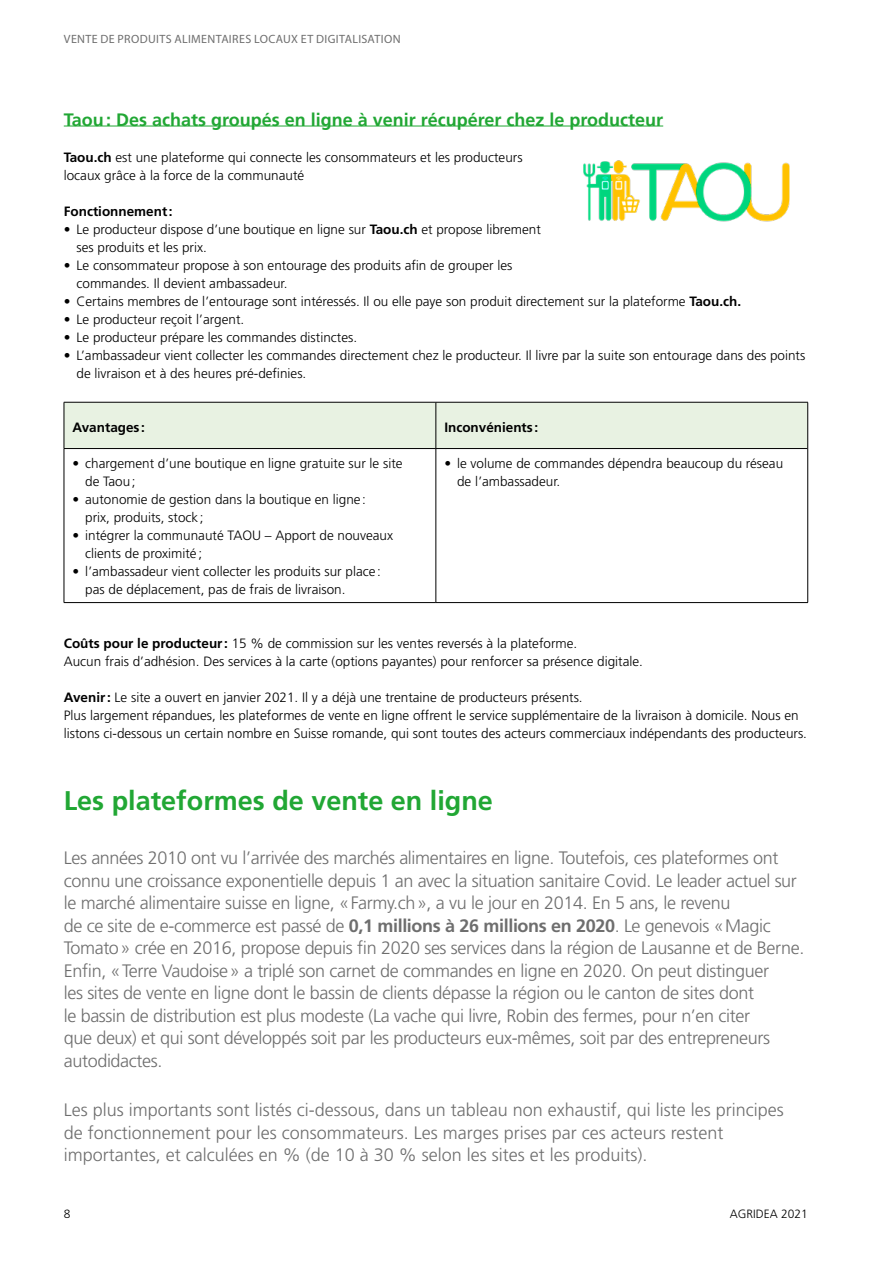
<style>
.page{position:relative;width:893px;height:1263px;background:#fff}
.page>*{position:absolute;margin:0;border:0;box-sizing:border-box;transform-origin:0 0}
.t1{font:700 27px "Frutiger";color:#21a734}
.t2{font:300 18px/22.5px "Frutiger";letter-spacing:-.02em;color:#6e6e6e}
.t3{font:300 18px/22.5px "Frutiger";color:#6e6e6e}
.t4{font:700 18px "Frutiger";color:#21a734}
.t5{font:300 13.5px/18px "Frutiger LT Pro";color:#000}
.t6{font:700 13.5px "Frutiger LT Pro";color:#000}
.t7{font:12px "Myriad Pro";letter-spacing:.03em;color:#6e6e6e}
.t8{font:300 12px "Frutiger";color:#000}
.s1{font-weight:700}
.s2{font-family:"Frutiger LT Pro";font-weight:700}
</style>
<div class="page">
<hr style="left:64px;top:126px;width:599px;height:1px;background:#21a734">
<div style="left:65px;top:403px;width:742px;height:45px;background:#e8f2e2"></div>
<hr style="left:436px;top:402px;width:1px;height:46px;background:#000">
<hr style="left:436px;top:449px;width:1px;height:153px;background:#000">
<hr style="left:64px;top:449px;width:1px;height:153px;background:#000">
<hr style="left:64px;top:602px;width:372px;height:1px;background:#000">
<hr style="left:436px;top:602px;width:372px;height:1px;background:#000">
<hr style="left:807px;top:448px;width:1px;height:154px;background:#000">
<hr style="left:807px;top:402px;width:1px;height:46px;background:#000">
<hr style="left:64px;top:402px;width:372px;height:1px;background:#000">
<hr style="left:64px;top:402px;width:1px;height:46px;background:#000">
<hr style="left:436px;top:402px;width:372px;height:1px;background:#000">
<hr style="left:64px;top:448px;width:372px;height:1px;background:#000">
<hr style="left:436px;top:448px;width:371px;height:1px;background:#000">
<img style="left:583px;top:160px;width:207px;height:62px">
<p class="t7" style="left:64px;top:32px;width:338px">VENTE DE PRODUITS ALIMENTAIRES LOCAUX ET DIGITALISATION</p>
<h2 class="t4" style="left:64px;top:109px;width:601px">Taou: Des achats groupés en ligne à venir récupérer chez le producteur</h2>
<p class="t5" style="left:64px;top:148px;width:460px"><span class="s1">Taou.ch</span> est une plateforme qui connecte les consommateurs et les producteurs locaux grâce à la force de la communauté</p>
<p class="t6" style="left:64px;top:203px;width:110px">Fonctionnement:</p>
<p class="t5" style="left:77px;top:220px;width:466px;text-indent:-13px">• Le producteur dispose d’une boutique en ligne sur <span class="s1">Taou.ch</span> et propose librement ses produits et les prix.</p>
<p class="t5" style="left:77px;top:256px;width:437px;text-indent:-13px">• Le consommateur propose à son entourage des produits afin de grouper les commandes. Il devient ambassadeur.</p>
<p class="t5" style="left:64px;top:292px;width:679px">• Certains membres de l’entourage sont intéressés. Il ou elle paye son produit directement sur la plateforme <span class="s1">Taou.ch.</span></p>
<p class="t5" style="left:64px;top:310px;width:182px">• Le producteur reçoit l’argent.</p>
<p class="t5" style="left:64px;top:328px;width:295px">• Le producteur prépare les commandes distinctes.</p>
<p class="t5" style="left:77px;top:346px;width:730px;text-indent:-13px">• L’ambassadeur vient collecter les commandes directement chez le producteur. Il livre par la suite son entourage dans des points de livraison et à des heures pré-definies.</p>
<p class="t6" style="left:72px;top:419px;width:74px">Avantages :</p>
<p class="t6" style="left:444px;top:419px;width:95px">Inconvénients :</p>
<p class="t5" style="left:85px;top:454px;width:319px;text-indent:-13px">• chargement d’une boutique en ligne gratuite sur le site de Taou;</p>
<p class="t5" style="left:85px;top:490px;width:282px;text-indent:-13px">• autonomie de gestion dans la boutique en ligne : prix, produits, stock;</p>
<p class="t5" style="left:85px;top:526px;width:309px;text-indent:-13px">• intégrer la communauté TAOU – Apport de nouveaux clients de proximité ;</p>
<p class="t5" style="left:85px;top:562px;width:297px;text-indent:-13px">• l’ambassadeur vient collecter les produits sur place : pas de déplacement, pas de frais de livraison.</p>
<p class="t5" style="left:457px;top:454px;width:328px;text-indent:-13px">• le volume de commandes dépendra beaucoup du réseau de l’ambassadeur.</p>
<p class="t5" style="left:64px;top:634px;width:581px"><span class="s1">Coûts pour le producteur:</span> 15 % de commission sur les ventes reversés à la plateforme.<br>Aucun frais d’adhésion. Des services à la carte (options payantes) pour renforcer sa présence digitale.</p>
<p class="t5" style="left:64px;top:688px;width:745px"><span class="s1">Avenir:</span> Le site a ouvert en janvier 2021. Il y a déjà une trentaine de producteurs présents.<br>Plus largement répandues, les plateformes de vente en ligne offrent le service supplémentaire de la livraison à domicile. Nous en listons ci-dessous un certain nombre en Suisse romande, qui sont toutes des acteurs commerciaux indépendants des producteurs.</p>
<h1 class="t1" style="left:64px;top:785px;width:431px">Les plateformes de vente en ligne</h1>
<p class="t2" style="left:64px;top:846px;width:742px">Les années 2010 ont vu l’arrivée des marchés alimentaires en ligne. Toutefois, ces plateformes ont connu une croissance exponentielle depuis 1 an avec la situation sanitaire Covid. Le leader actuel sur le marché alimentaire suisse en ligne, «Farmy.ch», a vu le jour en 2014. En 5 ans, le revenu<br>de ce site de e-commerce est passé de <span class="s2">0,1 millions à 26 millions en 2020</span>. Le genevois «Magic Tomato» crée en 2016, propose depuis fin 2020 ses services dans la région de Lausanne et de Berne.<br>Enfin, «Terre Vaudoise» a triplé son carnet de commandes en ligne en 2020. On peut distinguer<br>les sites de vente en ligne dont le bassin de clients dépasse la région ou le canton de sites dont<br>le bassin de distribution est plus modeste (La vache qui livre, Robin des fermes, pour n’en citer<br>que deux) et qui sont développés soit par les producteurs eux-mêmes, soit par des entrepreneurs autodidactes.</p>
<p class="t3" style="left:64px;top:1098px;width:722px">Les plus importants sont listés ci-dessous, dans un tableau non exhaustif, qui liste les principes de fonctionnement pour les consommateurs. Les marges prises par ces acteurs restent importantes, et calculées en % (de 10 à 30 % selon les sites et les produits).</p>
<p class="t8" style="left:64px;top:1207px;width:8px">8</p>
<p class="t8" style="left:730px;top:1207px;width:80px">AGRIDEA 2021</p>
</div>
